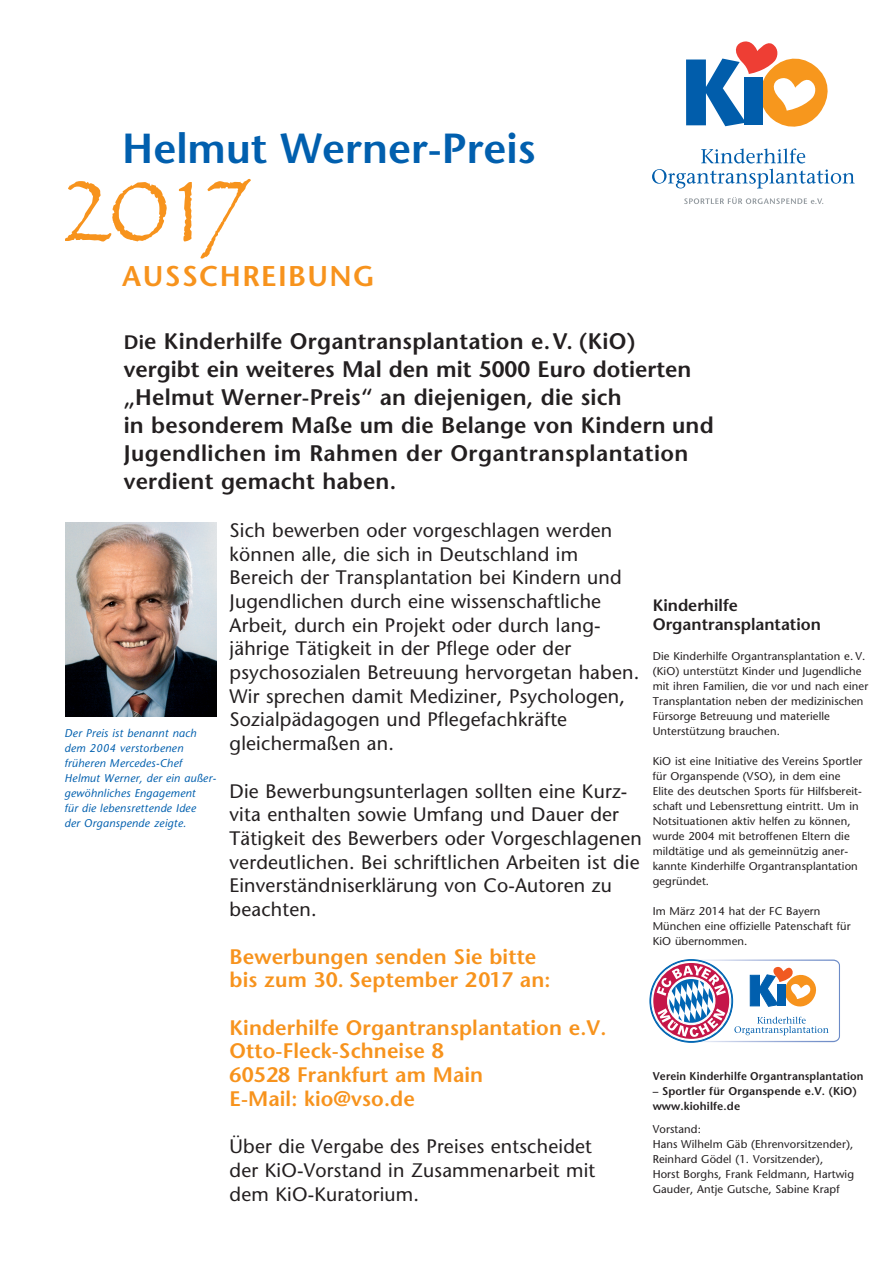
<style>
.page{position:relative;width:893px;height:1263px;background:#fff}
.page>*{position:absolute;margin:0;border:0;box-sizing:border-box;transform-origin:0 0}
.t1{font:600 42px "Stone Sans";color:#015fae}
.t2{font:600 28.5px "Stone Sans";letter-spacing:.05em;color:#f7931d}
.t3{font:600 22.5px/28.2px "Stone Sans";letter-spacing:.01em;color:#231f20}
.t4{font:600 21px/23.7px "Stone Sans";letter-spacing:.005em;color:#f7931d}
.t5{font:19.5px/23.7px "Stone Sans";letter-spacing:.01em;color:#231f20}
.t6{font:600 16.5px/19.5px "Stone Sans";color:#231f20}
.t7{font:11.25px/15px "Stone Sans";letter-spacing:.01em;color:#231f20}
.t8{font:italic 11.25px/15px "Stone Sans";letter-spacing:.02em;color:#015fae}
.t9{font:600 11.25px/15px "Stone Sans";letter-spacing:.015em;color:#231f20}
.t10{font:600 11.25px "Stone Sans";letter-spacing:.015em;color:#231f20;scale:.96 1}
.s1{font-size:19.5px}
</style>
<div class="page">
<img style="left:65px;top:523px;width:152px;height:193px">
<svg style="left:66px;top:181px;width:101px;height:60px"></svg>
<svg style="left:179px;top:182px;width:13px;height:59px"></svg>
<svg style="left:200px;top:179px;width:51px;height:80px"></svg>
<svg style="left:652px;top:148px;width:203px;height:40px"></svg>
<svg style="left:686px;top:41px;width:142px;height:86px"></svg>
<svg style="left:684px;top:197px;width:139px;height:7px"></svg>
<svg style="left:657px;top:959px;width:183px;height:83px"></svg>
<h1 class="t1" style="left:122px;top:123px;width:415px">Helmut Werner-Preis</h1>
<h2 class="t2" style="left:122px;top:259px;width:254px">AUSSCHREIBUNG</h2>
<p class="t3" style="left:124px;top:327px;width:591px"><span class="s1">Di</span>e Kinderhilfe Organtransplantation e.V. (KiO) vergibt ein weiteres Mal den mit 5000 Euro dotierten „Helmut Werner-Preis“ an diejenigen, die sich<br>in besonderem Maße um die Belange von Kindern und Jugendlichen im Rahmen der Organtransplantation verdient gemacht haben.</p>
<p class="t8" style="left:65px;top:726px;width:153px">Der Preis ist benannt nach dem 2004 verstorbenen früheren Mercedes-Chef<br>Helmut Werner, der ein außer&shy;gewöhnliches Engagement<br>für die lebensrettende Idee<br>der Organspende zeigte.</p>
<p class="t5" style="left:230px;top:518px;width:411px">Sich bewerben oder vorgeschlagen werden können alle, die sich in Deutschland im Bereich der Transplantation bei Kindern und Jugendlichen durch eine wissenschaftliche Arbeit, durch ein Projekt oder durch lang&shy;jährige Tätigkeit in der Pflege oder der psychosozialen Betreuung hervorgetan haben.<br>Wir sprechen damit Mediziner, Psychologen, Sozialpädagogen und Pflegefachkräfte gleichermaßen an.</p>
<p class="t5" style="left:230px;top:779px;width:414px">Die Bewerbungsunterlagen sollten eine Kurz&shy;vita enthalten sowie Umfang und Dauer der Tätigkeit des Bewerbers oder Vorgeschlagenen verdeutlichen. Bei schriftlichen Arbeiten ist die Einverständniserklärung von Co-Autoren zu beachten.</p>
<h3 class="t4" style="left:230px;top:944px;width:322px">Bewerbungen senden Sie bitte bis zum 30. September 2017 an:</h3>
<h3 class="t4" style="left:230px;top:1015px;width:378px">Kinderhilfe Organtransplantation e.V.<br>Otto-Fleck-Schneise 8<br>60528 Frankfurt am Main<br>E-Mail: kio@vso.de</h3>
<h3 class="t5" style="left:230px;top:1134px;width:367px">Über die Vergabe des Preises entscheidet der KiO-Vorstand in Zusammenarbeit mit dem KiO-Kuratorium.</h3>
<h3 class="t6" style="left:653px;top:595px;width:170px">Kinderhilfe<br>Organtransplantation</h3>
<p class="t7" style="left:653px;top:648px;width:217px">Die Kinderhilfe Organtransplantation e. V. (KiO) unterstützt Kinder und Jugendliche mit ihren Familien, die vor und nach einer Transplantation neben der medizinischen Fürsorge Betreuung und materielle Unterstützung brauchen.</p>
<p class="t7" style="left:653px;top:753px;width:211px">KiO ist eine Initiative des Vereins Sportler für Organspende (VSO), in dem eine Elite des deutschen Sports für Hilfsbereit&shy;schaft und Lebensrettung eintritt. Um in Notsituationen aktiv helfen zu können, wurde 2004 mit betroffenen Eltern die mildtätige und als gemeinnützig aner&shy;kannte Kinderhilfe Organtransplantation gegründet.</p>
<p class="t7" style="left:653px;top:903px;width:199px">Im März 2014 hat der FC Bayern<br>München eine offizielle Patenschaft für<br>KiO übernommen.</p>
<p class="t10" style="left:653px;top:1069px;width:221px">Verein Kinderhilfe Organtransplantation</p>
<p class="t9" style="left:653px;top:1083px;width:206px">– Sportler für Organspende e.V. (KiO) www.kiohilfe.de</p>
<p class="t7" style="left:653px;top:1121px;width:203px">Vorstand:<br>Hans Wilhelm Gäb (Ehrenvorsitzender),<br>Reinhard Gödel (1. Vorsitzender),<br>Horst Borghs, Frank Feldmann, Hartwig<br>Gauder, Antje Gutsche, Sabine Krapf</p>
</div>
